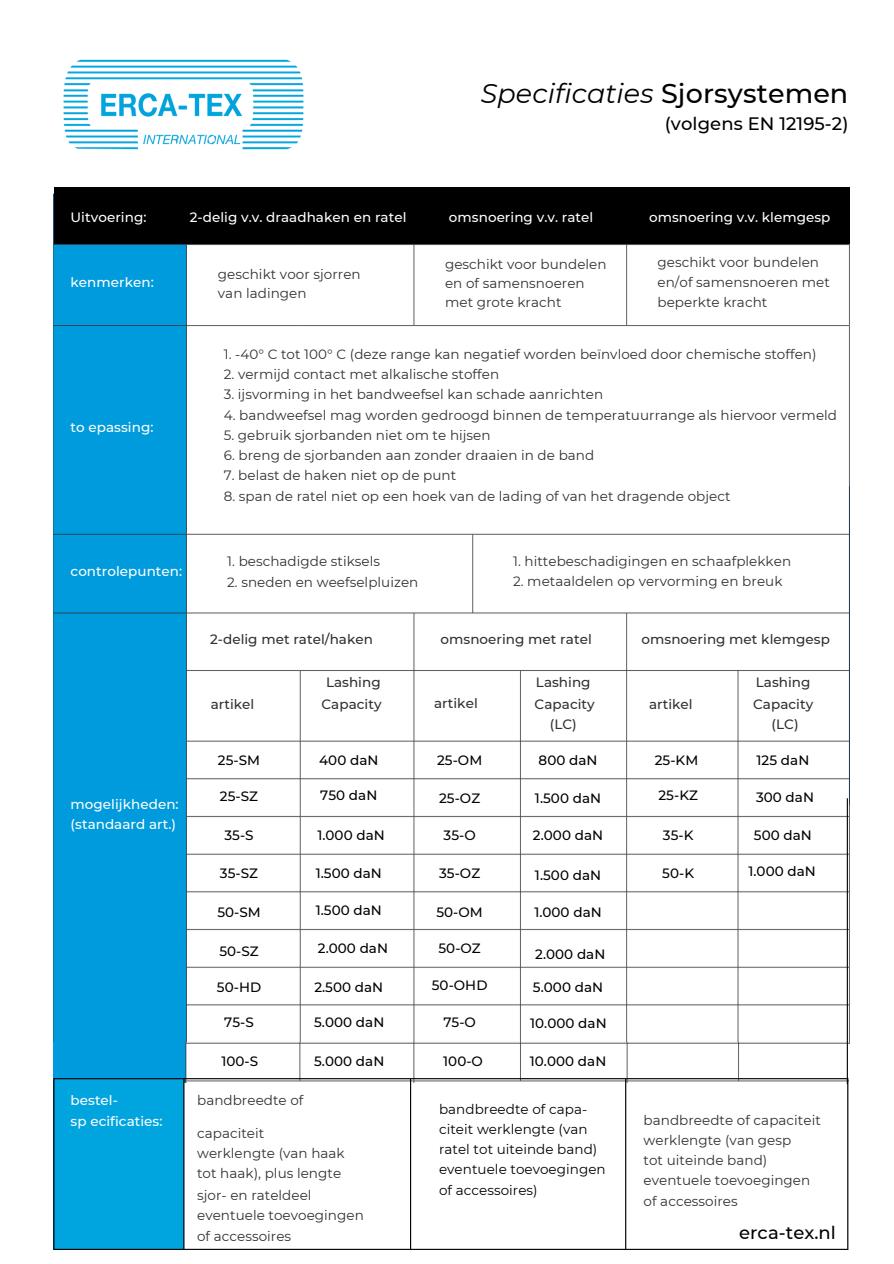
<style>
.page{position:relative;width:894px;height:1264px;background:#fff}
.page>*{position:absolute;margin:0;border:0;box-sizing:border-box;transform-origin:0 0}
.t1{font:italic 27px "Montserrat";letter-spacing:.005em;color:#000}
.t2{font:500 18px "Montserrat";letter-spacing:.005em;color:#000}
.t3{font:13.5px/20.2px "Montserrat";letter-spacing:.005em;color:#2f3031}
.t4{font:500 13.5px "Montserrat";letter-spacing:.005em;color:#000}
.t5{font:500 13.5px/20.2px "Montserrat";letter-spacing:.005em;color:#fff}
.t6{font:500 13.5px/21.3px "Montserrat";letter-spacing:.005em;color:#2f3031}
.t7{font:13.5px/20.2px "Montserrat";letter-spacing:.005em;color:#000}
.s1{font-weight:500;font-style:normal}
</style>
<div class="page">
<img style="left:53px;top:193px;width:796px;height:889px">
<img style="left:63px;top:59px;width:241px;height:91px">
<hr style="left:846px;top:798px;width:1px;height:286px;background:#000">
<div style="left:54px;top:1078px;width:130px;height:171px;background:#00a5e0"></div>
<hr style="left:53px;top:1079px;width:1px;height:169px;background:#000">
<hr style="left:183px;top:1079px;width:1px;height:169px;background:#000">
<hr style="left:410px;top:1079px;width:1px;height:169px;background:#000">
<hr style="left:625px;top:1079px;width:1px;height:169px;background:#000">
<hr style="left:847px;top:1079px;width:1px;height:169px;background:#000">
<hr style="left:53px;top:1078px;width:795px;height:1px;background:#000">
<hr style="left:53px;top:1248px;width:795px;height:1px;background:#000">
<div style="left:54px;top:187px;width:795px;height:57px;background:#000"></div>
<h3 class="t1" style="left:480px;top:77px;width:369px">Specificaties <span class="s1">Sjorsystemen</span></h3>
<h3 class="t2" style="left:664px;top:112px;width:185px">(volgens EN 12195-2)</h3>
<h4 class="t5" style="left:71px;top:207px;width:77px">Uitvoering:</h4>
<h4 class="t5" style="left:71px;top:272px;width:85px">kenmerken:</h4>
<h4 class="t5" style="left:71px;top:417px;width:84px">to epassing:</h4>
<p class="t5" style="left:190px;top:207px;width:218px">2-delig v.v. draadhaken en ratel</p>
<p class="t3" style="left:218px;top:264px;width:144px;line-height:19.2px">geschikt voor sjorren van ladingen</p>
<p class="t5" style="left:449px;top:207px;width:146px">omsnoering v.v. ratel</p>
<p class="t3" style="left:445px;top:254px;width:163px;line-height:19.2px">geschikt voor bundelen en of samensnoeren met grote kracht</p>
<p class="t5" style="left:648px;top:207px;width:183px">omsnoering v.v. klemgesp</p>
<h4 class="t3" style="left:657px;top:252px;width:174px">geschikt voor bundelen en/of samensnoeren met beperkte kracht</h4>
<p class="t3" style="left:224px;top:344px;width:594px">1. -40° C tot 100° C (deze range kan negatief worden beïnvloed door chemische stoffen)</p>
<p class="t3" style="left:224px;top:364px;width:277px">2. vermijd contact met alkalische stoffen</p>
<p class="t3" style="left:224px;top:384px;width:381px">3. ijsvorming in het bandweefsel kan schade aanrichten</p>
<p class="t3" style="left:224px;top:405px;width:614px">4. bandweefsel mag worden gedroogd binnen de temperatuurrange als hiervoor vermeld</p>
<p class="t3" style="left:224px;top:425px;width:268px">5. gebruik sjorbanden niet om te hijsen</p>
<p class="t3" style="left:224px;top:445px;width:372px">6. breng de sjorbanden aan zonder draaien in de band</p>
<p class="t3" style="left:224px;top:465px;width:234px">7. belast de haken niet op de punt</p>
<p class="t3" style="left:224px;top:486px;width:508px">8. span de ratel niet op een hoek van de lading of van het dragende object</p>
<h4 class="t5" style="left:71px;top:561px;width:113px">controlepunten:</h4>
<p class="t3" style="left:227px;top:551px;width:154px">1. beschadigde stiksels</p>
<p class="t3" style="left:227px;top:571px;width:193px">2. sneden en weefselpluizen</p>
<p class="t3" style="left:513px;top:550px;width:279px">1. hittebeschadigingen en schaafplekken</p>
<p class="t3" style="left:513px;top:571px;width:271px">2. metaaldelen op vervorming en breuk</p>
<p class="t5" style="left:71px;top:794px;width:109px">mogelijkheden: (standaard art.)</p>
<h4 class="t5" style="left:71px;top:1090px;width:93px">bestel-<br>sp ecificaties:</h4>
<p class="t6" style="left:210px;top:629px;width:164px">2-delig met ratel/haken</p>
<p class="t6" style="left:326px;top:672px;width:56px">Lashing</p>
<p class="t6" style="left:210px;top:693px;width:45px">artikel</p>
<p class="t6" style="left:321px;top:693px;width:62px">Capacity</p>
<h3 class="t4" style="left:218px;top:751px;width:44px">25-SM</h3>
<h3 class="t4" style="left:220px;top:787px;width:40px">25-SZ</h3>
<h3 class="t4" style="left:224px;top:826px;width:31px">35-S</h3>
<h3 class="t4" style="left:220px;top:865px;width:40px">35-SZ</h3>
<h3 class="t4" style="left:217px;top:904px;width:45px">50-SM</h3>
<h3 class="t4" style="left:219px;top:943px;width:41px">50-SZ</h3>
<h4 class="t4" style="left:217px;top:978px;width:46px">50-HD</h4>
<h4 class="t4" style="left:224px;top:1014px;width:31px">75-S</h4>
<h4 class="t4" style="left:319px;top:751px;width:61px">400 daN</h4>
<h4 class="t4" style="left:320px;top:787px;width:59px">750 daN</h4>
<h4 class="t4" style="left:317px;top:826px;width:69px">1.000 daN</h4>
<h4 class="t4" style="left:315px;top:864px;width:68px">1.500 daN</h4>
<h4 class="t4" style="left:315px;top:902px;width:68px">1.500 daN</h4>
<h4 class="t4" style="left:318px;top:940px;width:72px">2.000 daN</h4>
<h3 class="t4" style="left:314px;top:979px;width:70px">2.500 daN</h3>
<h4 class="t4" style="left:314px;top:1014px;width:72px">5.000 daN</h4>
<p class="t6" style="left:440px;top:629px;width:153px">omsnoering met ratel</p>
<p class="t6" style="left:534px;top:672px;width:62px">Lashing<br>Capacity</p>
<p class="t6" style="left:549px;top:713px;width:29px">(LC)</p>
<p class="t6" style="left:434px;top:692px;width:45px">artikel</p>
<h4 class="t4" style="left:437px;top:751px;width:47px">25-OM</h4>
<h3 class="t4" style="left:439px;top:789px;width:43px">25-OZ</h3>
<h3 class="t4" style="left:443px;top:826px;width:34px">35-O</h3>
<h3 class="t4" style="left:439px;top:865px;width:43px">35-OZ</h3>
<h3 class="t4" style="left:436px;top:904px;width:48px">50-OM</h3>
<h3 class="t4" style="left:438px;top:940px;width:44px">50-OZ</h3>
<h3 class="t4" style="left:431px;top:976px;width:57px">50-OHD</h3>
<h3 class="t4" style="left:443px;top:1014px;width:34px">75-O</h3>
<h4 class="t4" style="left:538px;top:751px;width:60px">800 daN</h4>
<h4 class="t4" style="left:535px;top:789px;width:68px">1.500 daN</h4>
<h4 class="t4" style="left:533px;top:826px;width:72px">2.000 daN</h4>
<h4 class="t4" style="left:535px;top:866px;width:68px">1.500 daN</h4>
<h4 class="t4" style="left:534px;top:904px;width:69px">1.000 daN</h4>
<h4 class="t4" style="left:535px;top:945px;width:72px">2.000 daN</h4>
<h4 class="t4" style="left:533px;top:978px;width:72px">5.000 daN</h4>
<h4 class="t4" style="left:530px;top:1015px;width:78px">10.000 daN</h4>
<h4 class="t6" style="left:641px;top:629px;width:190px">omsnoering met klemgesp</h4>
<h4 class="t6" style="left:755px;top:672px;width:56px">Lashing</h4>
<h4 class="t6" style="left:648px;top:693px;width:45px">artikel</h4>
<h4 class="t6" style="left:753px;top:693px;width:62px;line-height:20.2px;text-align:center">Capacity (LC)</h4>
<h4 class="t4" style="left:654px;top:751px;width:45px">25-KM</h4>
<h4 class="t4" style="left:658px;top:787px;width:41px">25-KZ</h4>
<h3 class="t4" style="left:662px;top:826px;width:32px">35-K</h3>
<h3 class="t4" style="left:662px;top:865px;width:33px">50-K</h3>
<h3 class="t4" style="left:756px;top:752px;width:54px">125 daN</h3>
<h3 class="t4" style="left:755px;top:788px;width:59px">300 daN</h3>
<h4 class="t4" style="left:753px;top:826px;width:59px">500 daN</h4>
<h4 class="t4" style="left:748px;top:863px;width:69px">1.000 daN</h4>
<h4 class="t4" style="left:221px;top:1052px;width:38px">100-S</h4>
<h4 class="t4" style="left:314px;top:1052px;width:72px">5.000 daN</h4>
<h4 class="t4" style="left:443px;top:1052px;width:41px">100-O</h4>
<h4 class="t4" style="left:529px;top:1052px;width:78px">10.000 daN</h4>
<p class="t3" style="left:197px;top:1090px;width:108px">bandbreedte of</p>
<p class="t3" style="left:197px;top:1122px;width:69px">capaciteit</p>
<h3 class="t3" style="left:197px;top:1142px;width:149px">werklengte (van haak</h3>
<h4 class="t3" style="left:197px;top:1163px;width:145px">tot haak), plus lengte</h4>
<h3 class="t3" style="left:197px;top:1184px;width:116px">sjor- en rateldeel</h3>
<h4 class="t3" style="left:197px;top:1204px;width:168px">eventuele toevoegingen</h4>
<h4 class="t3" style="left:197px;top:1226px;width:96px">of accessoires</h4>
<p class="t7" style="left:439px;top:1098px;width:168px">bandbreedte of capa&shy;citeit werklengte (van ratel tot uiteinde band) eventuele toevoegingen of accessoires)</p>
<p class="t3" style="left:643px;top:1109px;width:179px">bandbreedte of capaciteit werklengte (van gesp<br>tot uiteinde band) eventuele toevoegingen of accessoires</p>
<h3 class="t2" style="left:738px;top:1221px;width:98px">erca-tex.nl</h3>
</div>
